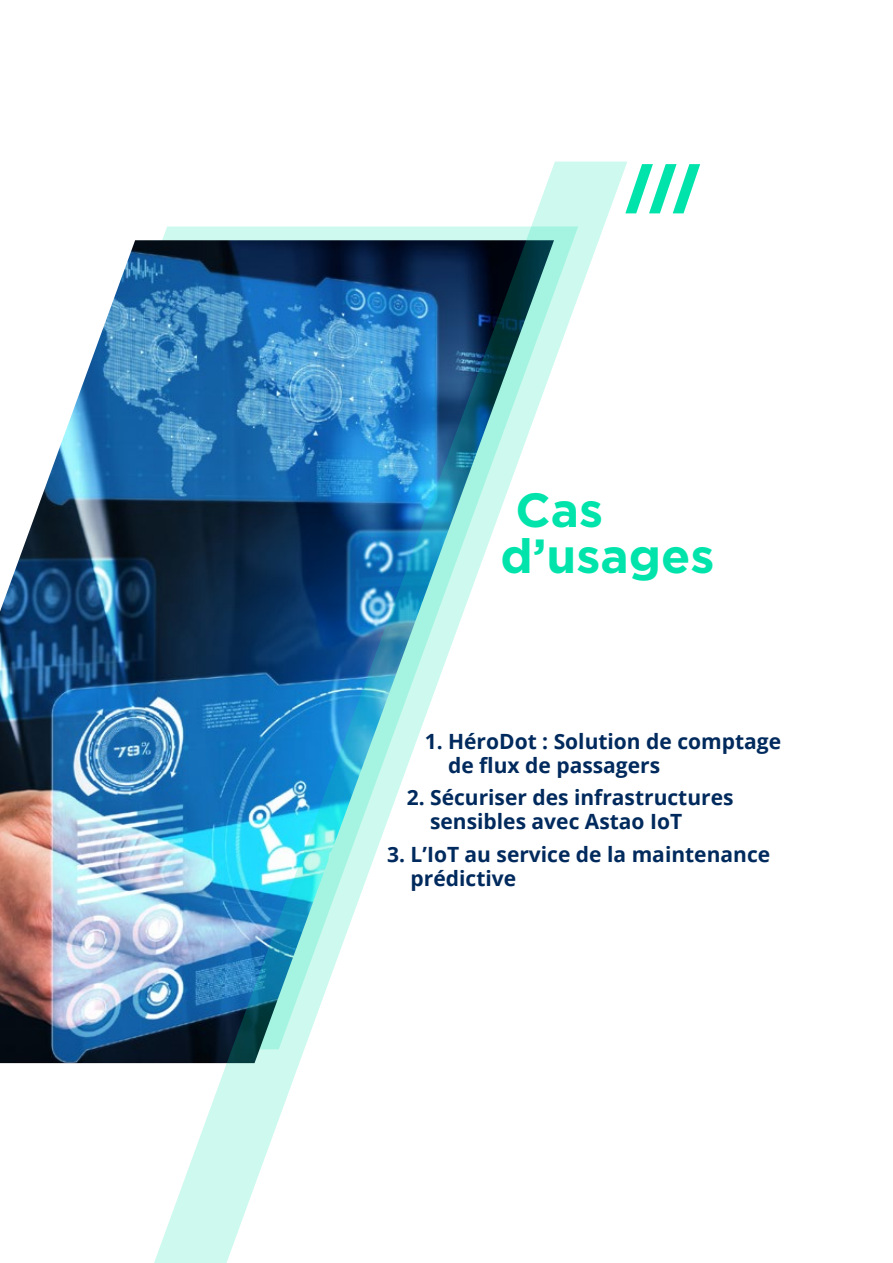
<style>
.page{position:relative;width:893px;height:1263px;background:#fff}
.page>*{position:absolute;margin:0;border:0;box-sizing:border-box;transform-origin:0 0}
.t1{font:italic 700 70.35px "Gotham";color:#00e4ac}
.t2{font:700 47.85px/45.9px "Gotham";color:#00e4ac}
.t3{font:700 21px/24px "Open Sans";color:#002a5d}
</style>
<div class="page">
<img style="left:0;top:430px;width:66px;height:633px">
<img style="left:66px;top:162px;width:561px;height:1101px">
<h1 class="t1" style="left:624px;top:148px;width:72px">III</h1>
<h2 class="t2" style="left:500px;top:486px;width:215px;text-indent:15px">Cas d’usages</h2>
<p class="t3" style="left:448px;top:729px;width:335px;text-indent:-23px">1. HéroDot : Solution de comptage de flux de passagers</p>
<p class="t3" style="left:430px;top:785px;width:305px;text-indent:-23px">2. Sécuriser des infrastructures sensibles avec Astao IoT</p>
<p class="t3" style="left:411px;top:842px;width:361px;text-indent:-23px">3. L’IoT au service de la maintenance prédictive</p>
</div>
